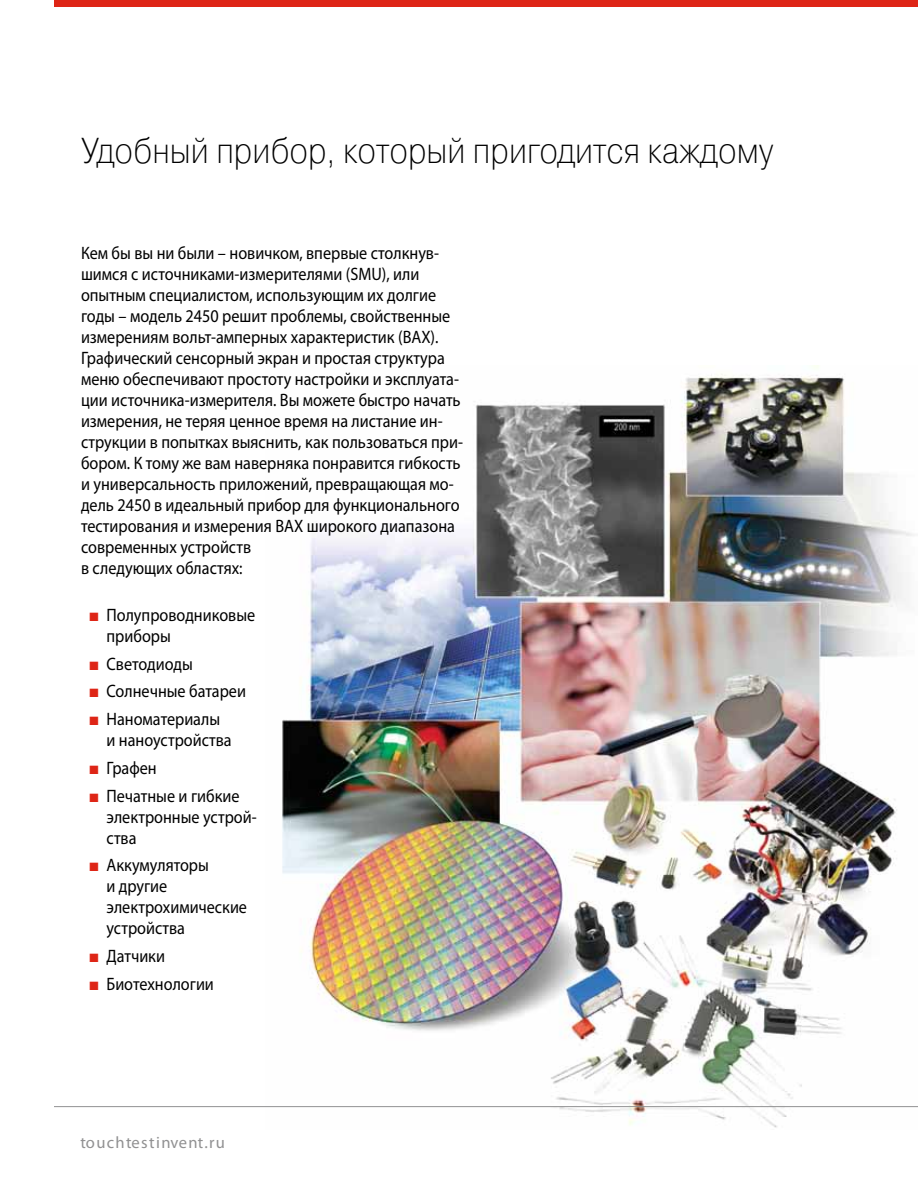
<style>
.page{position:relative;width:918px;height:1188px;background:#fff}
.page>*{position:absolute;margin:0;border:0;box-sizing:border-box;transform-origin:0 0}
.t1{font:36px "Pragmatica Light C";color:#000;scale:.9 1}
.t2{font:18px/21px "Myriad Pro";color:#000;scale:.9 1}
.t3{font:16.5px "Myriad Pro";letter-spacing:.08em;color:#919192}
.s1{color:#de2516}
</style>
<div class="page">
<img style="left:266px;top:366px;width:652px;height:762px">
<hr style="left:54px;top:1106px;width:864px;height:1px;background:#919192">
<div style="left:54px;top:0;width:864px;height:7px;background:#de2516"></div>
<h1 class="t1" style="left:81px;top:131px;width:771px">Удобный прибор, который пригодится каждому</h1>
<p class="t2" style="left:81px;top:242px;width:426px">Кем бы вы ни были – новичком, впервые столкнув&shy;шимся с источниками-измерителями (SMU), или опытным специалистом, использующим их долгие годы – модель 2450 решит проблемы, свойственные измерениям вольт-амперных характеристик (ВАХ).<br>Графический сенсорный экран и простая структура меню обеспечивают простоту настройки и эксплуата&shy;ции источника-измерителя. Вы можете быстро начать измерения, не теряя ценное время на листание ин&shy;струкции в попытках выяснить, как пользоваться при&shy;бором. К тому же вам наверняка понравится гибкость и универсальность приложений, превращающая мо&shy;дель 2450 в идеальный прибор для функционального тестирования и измерения ВАХ широкого диапазона современных устройств<br>в следующих областях:</p>
<p class="t2" style="left:107px;top:604px;width:167px;text-indent:-17px"><span class="s1">■</span> Полупроводниковые приборы</p>
<p class="t2" style="left:90px;top:653px;width:116px"><span class="s1">■</span> Светодиоды</p>
<p class="t2" style="left:90px;top:681px;width:175px"><span class="s1">■</span> Солнечные батареи</p>
<p class="t2" style="left:107px;top:708px;width:141px;text-indent:-17px"><span class="s1">■</span> Наноматериалы и наноустройства</p>
<p class="t2" style="left:90px;top:757px;width:76px"><span class="s1">■</span> Графен</p>
<p class="t2" style="left:107px;top:785px;width:168px;text-indent:-17px"><span class="s1">■</span> Печатные и гибкие электронные устрой&shy;ства</p>
<p class="t2" style="left:107px;top:855px;width:158px;text-indent:-17px"><span class="s1">■</span> Аккумуляторы<br>и другие электрохимические устройства</p>
<p class="t2" style="left:90px;top:945px;width:85px"><span class="s1">■</span> Датчики</p>
<p class="t2" style="left:90px;top:973px;width:140px"><span class="s1">■</span> Биотехнологии</p>
<p class="t3" style="left:80px;top:1132px;width:146px">touchtestinvent.ru</p>
</div>
